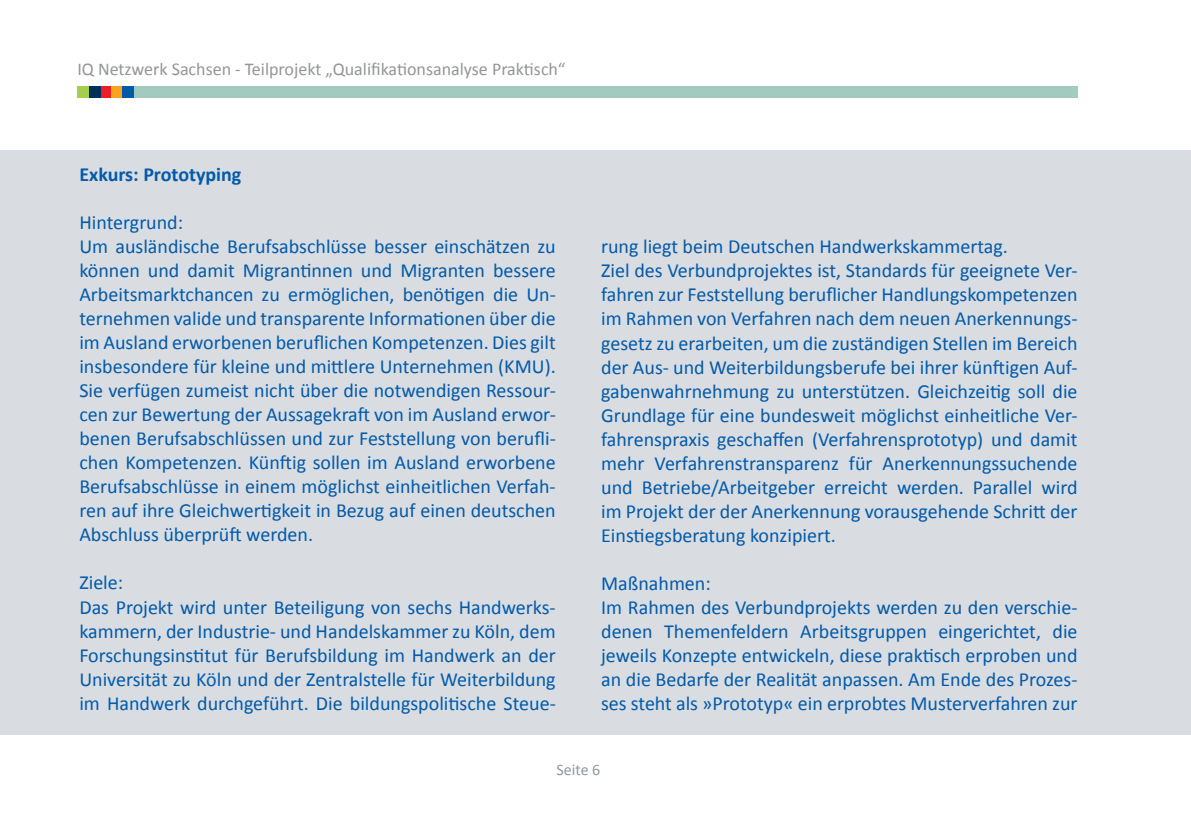
<style>
.page{position:relative;width:1191px;height:840px;background:#fff}
.page>*{position:absolute;margin:0;border:0;box-sizing:border-box;transform-origin:0 0}
.t1{font:20px/24px "Calibri";color:#015aaa}
.t2{font:700 20px "Calibri";color:#015aaa}
.t3{font:18px "Calibri";color:#939598}
.t4{font:16px "Calibri";color:#90979d}
</style>
<div class="page">
<div style="left:79px;top:86px;width:998px;height:12px;background:#a2cabf"></div>
<div style="left:100px;top:87px;width:11px;height:11px;background:#ee1c28"></div>
<div style="left:78px;top:87px;width:11px;height:11px;background:#a4ce4c"></div>
<div style="left:111px;top:87px;width:12px;height:11px;background:#f9a51b"></div>
<div style="left:123px;top:87px;width:11px;height:11px;background:#015aaa"></div>
<div style="left:89px;top:87px;width:11px;height:11px;background:#002e5e"></div>
<div style="left:0;top:150px;width:1191px;height:584px;background:#d9dce0"></div>
<p class="t3" style="left:77px;top:57px;width:489px">IQ Netzwerk Sachsen - Teilprojekt „Qualifikationsanalyse Praktisch“</p>
<p class="t2" style="left:79px;top:161px;width:163px">Exkurs: Prototyping</p>
<p class="t1" style="left:79px;top:210px;width:478px">Hintergrund:<br>Um ausländische Berufsabschlüsse besser einschätzen zu können und damit Migrantinnen und Migranten bessere Arbeitsmarktchancen zu ermöglichen, benötigen die Un&shy;ternehmen valide und transparente Informationen über die im Ausland erworbenen beruflichen Kompetenzen. Dies gilt insbesondere für kleine und mittlere Unternehmen (KMU).<br>Sie verfügen zumeist nicht über die notwendigen Ressour&shy;cen zur Bewertung der Aussagekraft von im Ausland erwor&shy;benen Berufsabschlüssen und zur Feststellung von berufli&shy;chen Kompetenzen. Künftig sollen im Ausland erworbene Berufsabschlüsse in einem möglichst einheitlichen Verfah&shy;ren auf ihre Gleichwertigkeit in Bezug auf einen deutschen Abschluss überprüft werden.</p>
<p class="t1" style="left:79px;top:570px;width:478px">Ziele:<br>Das Projekt wird unter Beteiligung von sechs Handwerks&shy;kammern, der Industrie- und Handelskammer zu Köln, dem Forschungsinstitut für Berufsbildung im Handwerk an der Universität zu Köln und der Zentralstelle für Weiterbildung im Handwerk durchgeführt. Die bildungspolitische Steue-</p>
<p class="t1" style="left:601px;top:235px;width:478px">rung liegt beim Deutschen Handwerkskammertag.<br>Ziel des Verbundprojektes ist, Standards für geeignete Ver&shy;fahren zur Feststellung beruflicher Handlungskompetenzen im Rahmen von Verfahren nach dem neuen Anerkennungs&shy;gesetz zu erarbeiten, um die zuständigen Stellen im Bereich der Aus- und Weiterbildungsberufe bei ihrer künftigen Auf&shy;gabenwahrnehmung zu unterstützen. Gleichzeitig soll die Grundlage für eine bundesweit möglichst einheitliche Ver&shy;fahrenspraxis geschaffen (Verfahrensprototyp) und damit mehr Verfahrenstransparenz für Anerkennungssuchende und Betriebe/Arbeitgeber erreicht werden. Parallel wird im Projekt der der Anerkennung vorausgehende Schritt der Einstiegsberatung konzipiert.</p>
<p class="t1" style="left:601px;top:571px;width:478px">Maßnahmen:<br>Im Rahmen des Verbundprojekts werden zu den verschie&shy;denen Themenfeldern Arbeitsgruppen eingerichtet, die jeweils Konzepte entwickeln, diese praktisch erproben und an die Bedarfe der Realität anpassen. Am Ende des Prozes&shy;ses steht als »Prototyp« ein erprobtes Musterverfahren zur</p>
<p class="t4" style="left:556px;top:759px;width:45px">Seite 6</p>
</div>
